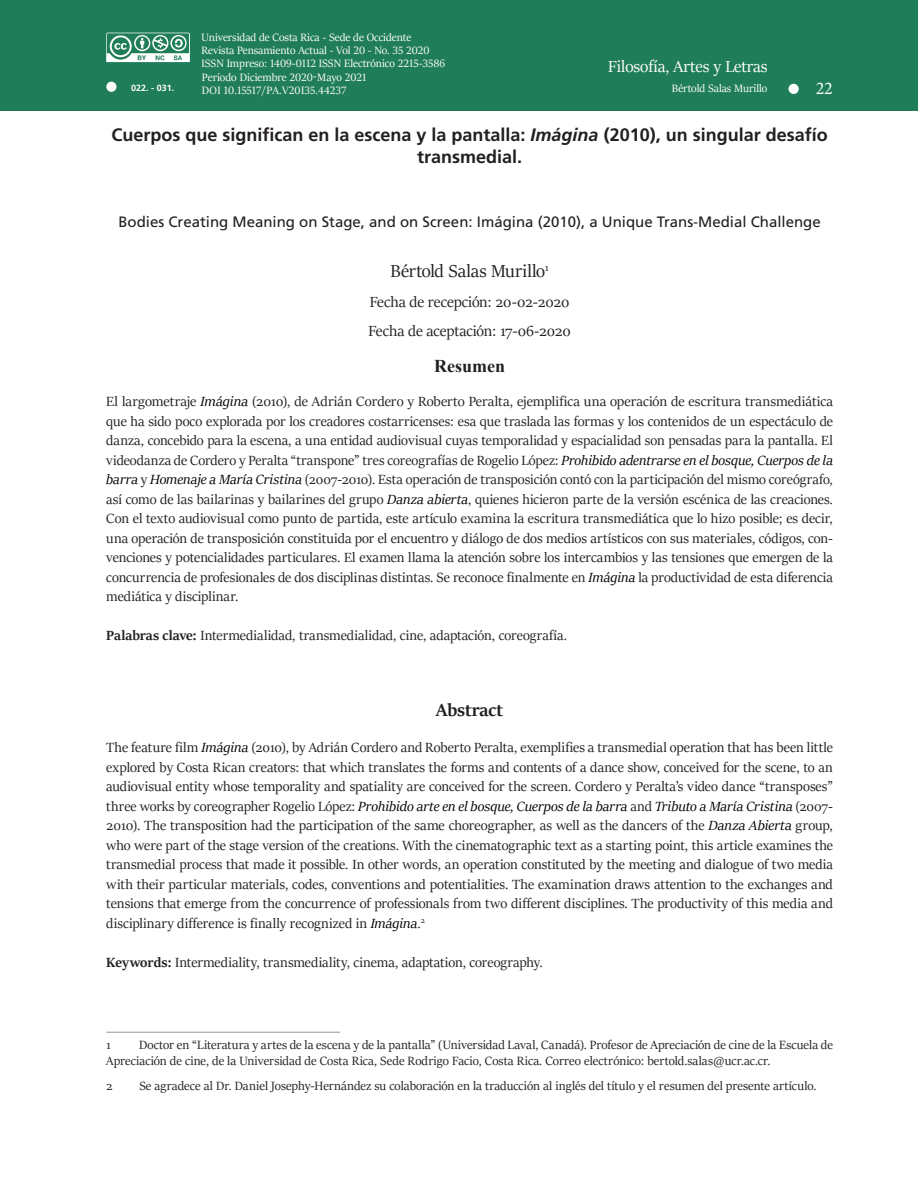
<style>
.page{position:relative;width:918px;height:1188px;background:#fff}
.page>*{position:absolute;margin:0;border:0;box-sizing:border-box;transform-origin:0 0}
.nombre{font:19.5px "Sitka Banner";letter-spacing:-.005em;color:#231f20}
.subtitulo{font:700 19.5px "Sitka Banner";color:#231f20}
.titular_inicial{font:700 18px/21.6px "Frutiger LT Std";color:#231f20;text-align:center}
.t1{font:18px "Sitka Banner";color:#fff}
.t2{font:700 18px "Times New Roman";color:#231f20}
.t3{font:18px "Minion Pro";color:#fff}
.recibido_y_aprobado{font:16.5px "Sitka Banner";letter-spacing:-.01em;color:#231f20}
.resumen{font:15px/19.5px "Sitka Banner";letter-spacing:.005em;color:#231f20;text-align:justify}
.titular_inicial_ingl{font:15px "Frutiger LT Std";color:#231f20}
.pies_de_pagina{font:13.5px/16.5px "Sitka Banner";letter-spacing:.005em;color:#231f20}
.titular_inicial-2{font:12px "Sitka Banner";color:#fff}
.titular_inicial-3{font:700 9px "Frutiger LT Std";color:#fff}
.s1{font-style:italic}
.s2{font-style:italic;color:#000}
.s3{font-weight:700}
</style>
<div class="page">
<div style="left:0;top:0;width:918px;height:111px;background:#207d5a"></div>
<svg style="left:106px;top:33px;width:84px;height:29px"></svg>
<div style="left:789px;top:84px;width:10px;height:10px;background:#fff;border-radius:50%"></div>
<div style="left:106px;top:82px;width:11px;height:10px;background:#fff;border-radius:50%"></div>
<hr style="left:106px;top:1032px;width:234px;height:1px;background:#939598">
<p class="titular_inicial-2" style="left:202px;top:29px;width:211px">Universidad de Costa Rica - Sede de Occidente</p>
<p class="titular_inicial-2" style="left:202px;top:42px;width:230px">Revista Pensamiento Actual - Vol 20 - No. 35 2020</p>
<p class="titular_inicial-2" style="left:202px;top:55px;width:245px">ISSN Impreso: 1409-0112 ISSN Electrónico 2215-3586</p>
<p class="titular_inicial-2" style="left:202px;top:69px;width:166px">Período Diciembre 2020-Mayo 2021</p>
<p class="t1" style="left:608px;top:54px;width:161px">Filosofía, Artes y Letras</p>
<p class="t3" style="left:816px;top:76px;width:19px">22</p>
<p class="titular_inicial-3" style="left:131px;top:82px;width:45px">022. - 031.</p>
<p class="titular_inicial-2" style="left:202px;top:82px;width:146px">DOI 10.15517/PA.V20I35.44237</p>
<p class="titular_inicial-2" style="left:672px;top:80px;width:97px">Bértold Salas Murillo</p>
<p class="titular_inicial" style="left:112px;top:124px;width:718px">Cuerpos que significan en la escena y la pantalla: <span class="s1">Imágina</span> (2010), un singular desafío transmedial.</p>
<p class="titular_inicial_ingl" style="left:118px;top:213px;width:704px">Bodies Creating Meaning on Stage, and on Screen: Imágina (2010), a Unique Trans-Medial Challenge</p>
<p class="nombre" style="left:391px;top:258px;width:160px">Bértold Salas Murillo<sup>1</sup></p>
<p class="recibido_y_aprobado" style="left:370px;top:290px;width:201px">Fecha de recepción: 20-02-2020</p>
<p class="recibido_y_aprobado" style="left:368px;top:320px;width:204px">Fecha de aceptación: 17-06-2020</p>
<p class="t2" style="left:434px;top:353px;width:72px">Resumen</p>
<p class="resumen" style="left:106px;top:391px;width:728px">El largometraje <span class="s2">Imágina</span> (2010), de Adrián Cordero y Roberto Peralta, ejemplifica una operación de escritura transmediática que ha sido poco explorada por los creadores costarricenses: esa que traslada las formas y los contenidos de un espectáculo de danza, concebido para la escena, a una entidad audiovisual cuyas temporalidad y espacialidad son pensadas para la pantalla. El videodanza de Cordero y Peralta “transpone” tres coreografías de Rogelio López: <span class="s2">Prohibido adentrarse en el bosque, Cuerpos de la barra</span> y <span class="s2">Homenaje a María Cristina</span> (2007-2010). Esta operación de transposición contó con la participación del mismo coreógrafo, así como de las bailarinas y bailarines del grupo <span class="s2">Danza abierta</span>, quienes hicieron parte de la versión escénica de las creaciones.<br>Con el texto audiovisual como punto de partida, este artículo examina la escritura transmediática que lo hizo posible; es decir, una operación de transposición constituida por el encuentro y diálogo de dos medios artísticos con sus materiales, códigos, con&shy;venciones y potencialidades particulares. El examen llama la atención sobre los intercambios y las tensiones que emergen de la concurrencia de profesionales de dos disciplinas distintas. Se reconoce finalmente en <span class="s2">Imágina</span> la productividad de esta diferencia mediática y disciplinar.</p>
<p class="resumen" style="left:106px;top:625px;width:462px"><span class="s3">Palabras clave:</span> Intermedialidad, transmedialidad, cine, adaptación, coreografía.</p>
<p class="subtitulo" style="left:436px;top:696px;width:68px">Abstract</p>
<p class="resumen" style="left:106px;top:737px;width:728px">The feature film <span class="s2">Imágina</span> (2010), by Adrián Cordero and Roberto Peralta, exemplifies a transmedial operation that has been little explored by Costa Rican creators: that which translates the forms and contents of a dance show, conceived for the scene, to an audiovisual entity whose temporality and spatiality are conceived for the screen. Cordero y Peralta’s video dance “transposes” three works by coreographer Rogelio López: <span class="s2">Prohibido arte en el bosque, Cuerpos de la barra</span> and <span class="s2">Tributo a María Cristina</span> (2007- 2010). The transposition had the participation of the same choreographer, as well as the dancers of the <span class="s2">Danza Abierta</span> group, who were part of the stage version of the creations. With the cinematographic text as a starting point, this article examines the transmedial process that made it possible. In other words, an operation constituted by the meeting and dialogue of two media with their particular materials, codes, conventions and potentialities. The examination draws attention to the exchanges and tensions that emerge from the concurrence of professionals from two different disciplines. The productivity of this media and disciplinary difference is finally recognized in <span class="s2">Imágina</span>.<sup>2</sup></p>
<p class="resumen" style="left:106px;top:952px;width:438px"><span class="s3">Keywords:</span> Intermediality, transmediality, cinema, adaptation, coreography.</p>
<p class="pies_de_pagina" style="left:106px;top:1036px;width:728px;text-indent:33px">Doctor en “Literatura y artes de la escena y de la pantalla” (Universidad Laval, Canadá). Profesor de Apreciación de cine de la Escuela de<br>Apreciación de cine, de la Universidad de Costa Rica, Sede Rodrigo Facio, Costa Rica. Correo electrónico: bertold.salas@ucr.ac.cr.</p>
<p class="pies_de_pagina" style="left:106px;top:1077px;width:8px">2</p>
<p class="pies_de_pagina" style="left:139px;top:1077px;width:679px">Se agradece al Dr. Daniel Josephy-Hernández su colaboración en la traducción al inglés del título y el resumen del presente artículo.</p>
<p class="pies_de_pagina" style="left:106px;top:1036px;width:6px">1</p>
</div>
